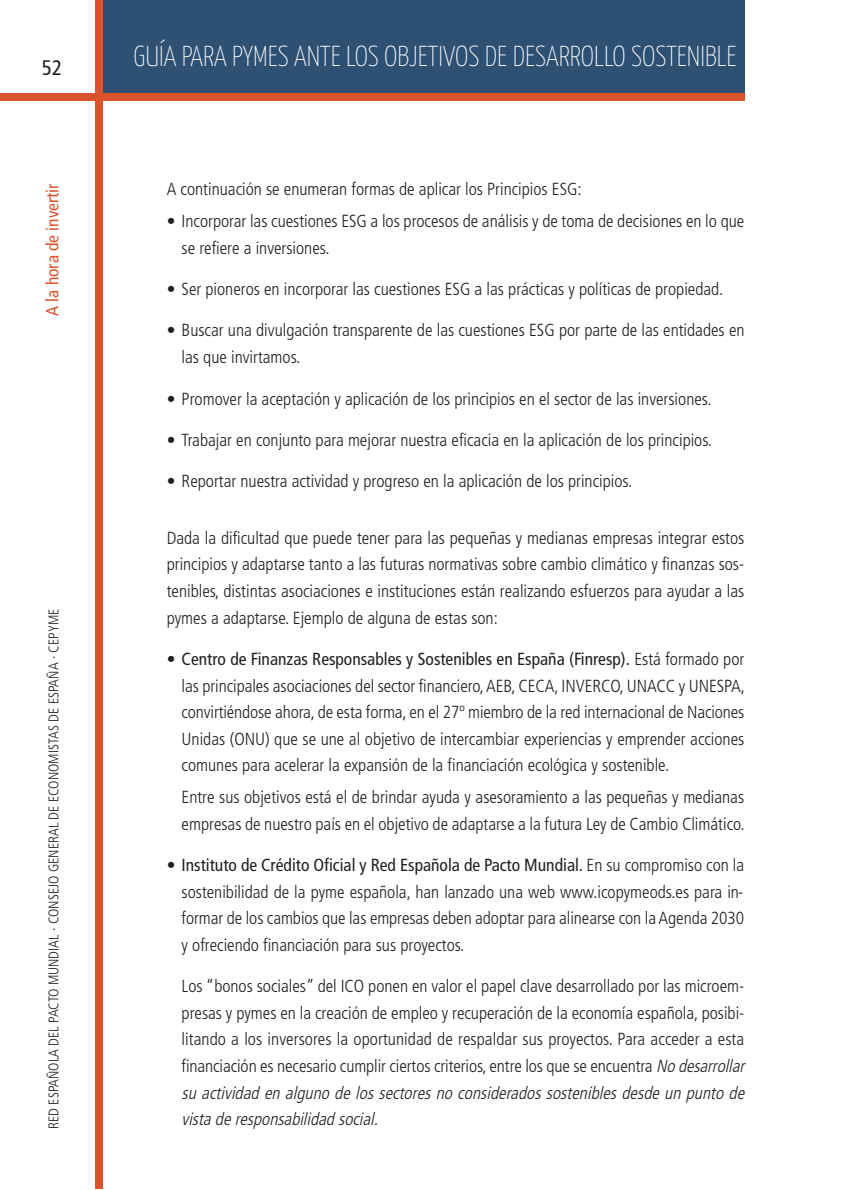
<style>
.page{position:relative;width:842px;height:1190px;background:#fff}
.page>*{position:absolute;margin:0;border:0;box-sizing:border-box;transform-origin:0 0}
.t1{font:100 28.88px "Yanone Kaffeesatz";color:#fff}
.t2{font:condensed 21px "Frutiger";color:#231f20}
.t3{font:300 condensed 17.5px/26.6px "Frutiger";color:#231f20}
.t4{font:condensed 17.5px "Frutiger";color:#da522b}
.t5{font:300 condensed 14px "Frutiger";color:#231f20}
.s1{font-weight:400}
.s2{font-style:italic}
</style>
<div class="page">
<div style="left:103px;top:0;width:641px;height:96px;background:#2d5073"></div>
<div style="left:0;top:93px;width:744px;height:7px;background:#db522b"></div>
<div style="left:95px;top:0;width:8px;height:1188px;background:#db522b"></div>
<p class="t2" style="left:42px;top:59px;width:22px">52</p>
<p class="t4" style="left:45px;top:316px;width:134px;rotate:-90deg">A la hora de invertir</p>
<p class="t5" style="left:48px;top:1129px;width:522px;rotate:-90deg">RED ESPAÑOLA DEL PACTO MUNDIAL · CONSEJO GENERAL DE ECONOMISTAS DE ESPAÑA · CEPYME</p>
<h1 class="t1" style="left:134px;top:45px;width:604px">GUÍA PARA PYMES ANTE LOS OBJETIVOS DE DESARROLLO SOSTENIBLE</h1>
<p class="t3" style="left:167px;top:177px;width:416px">A continuación se enumeran formas de aplicar los Principios ESG:</p>
<p class="t3" style="left:182px;top:209px;width:564px;text-indent:-15px">• Incorporar las cuestiones ESG a los procesos de análisis y de toma de decisiones en lo que se refiere a inversiones.</p>
<p class="t3" style="left:167px;top:277px;width:558px">• Ser pioneros en incorporar las cuestiones ESG a las prácticas y políticas de propiedad.</p>
<p class="t3" style="left:182px;top:318px;width:564px;text-indent:-15px">• Buscar una divulgación transparente de las cuestiones ESG por parte de las entidades en las que invirtamos.</p>
<p class="t3" style="left:167px;top:387px;width:546px">• Promover la aceptación y aplicación de los principios en el sector de las inversiones.</p>
<p class="t3" style="left:167px;top:428px;width:547px">• Trabajar en conjunto para mejorar nuestra eficacia en la aplicación de los principios.</p>
<p class="t3" style="left:167px;top:469px;width:467px">• Reportar nuestra actividad y progreso en la aplicación de los principios.</p>
<p class="t3" style="left:167px;top:526px;width:579px;text-align:justify">Dada la dificultad que puede tener para las pequeñas y medianas empresas integrar estos principios y adaptarse tanto a las futuras normativas sobre cambio climático y finanzas sos&shy;tenibles, distintas asociaciones e instituciones están realizando esfuerzos para ayudar a las pymes a adaptarse. Ejemplo de alguna de estas son:</p>
<p class="t3" style="left:182px;top:647px;width:565px;text-align:justify;text-indent:-15px">• <span class="s1">Centro de Finanzas Responsables y Sostenibles en España (Finresp).</span> Está formado por las principales asociaciones del sector financiero, AEB, CECA, INVERCO, UNACC y UNESPA, convirtiéndose ahora, de esta forma, en el 27º miembro de la red internacional de Naciones Unidas (ONU) que se une al objetivo de intercambiar experiencias y emprender acciones comunes para acelerar la expansión de la financiación ecológica y sostenible.</p>
<p class="t3" style="left:182px;top:785px;width:565px">Entre sus objetivos está el de brindar ayuda y asesoramiento a las pequeñas y medianas empresas de nuestro país en el objetivo de adaptarse a la futura Ley de Cambio Climático.</p>
<p class="t3" style="left:182px;top:853px;width:564px;text-align:justify;text-indent:-15px">• <span class="s1">Instituto de Crédito Oficial y Red Española de Pacto Mundial.</span> En su compromiso con la sostenibilidad de la pyme española, han lanzado una web www.icopymeods.es para in&shy;formar de los cambios que las empresas deben adoptar para alinearse con la Agenda 2030 y ofreciendo financiación para sus proyectos.</p>
<p class="t3" style="left:182px;top:974px;width:568px">Los “bonos sociales” del ICO ponen en valor el papel clave desarrollado por las microem&shy;presas y pymes en la creación de empleo y recuperación de la economía española, posibi&shy;litando a los inversores la oportunidad de respaldar sus proyectos. Para acceder a esta financiación es necesario cumplir ciertos criterios, entre los que se encuentra <span class="s2">No desarrollar su actividad en alguno de los sectores no considerados sostenibles desde un punto de vista de responsabilidad social.</span></p>
</div>
